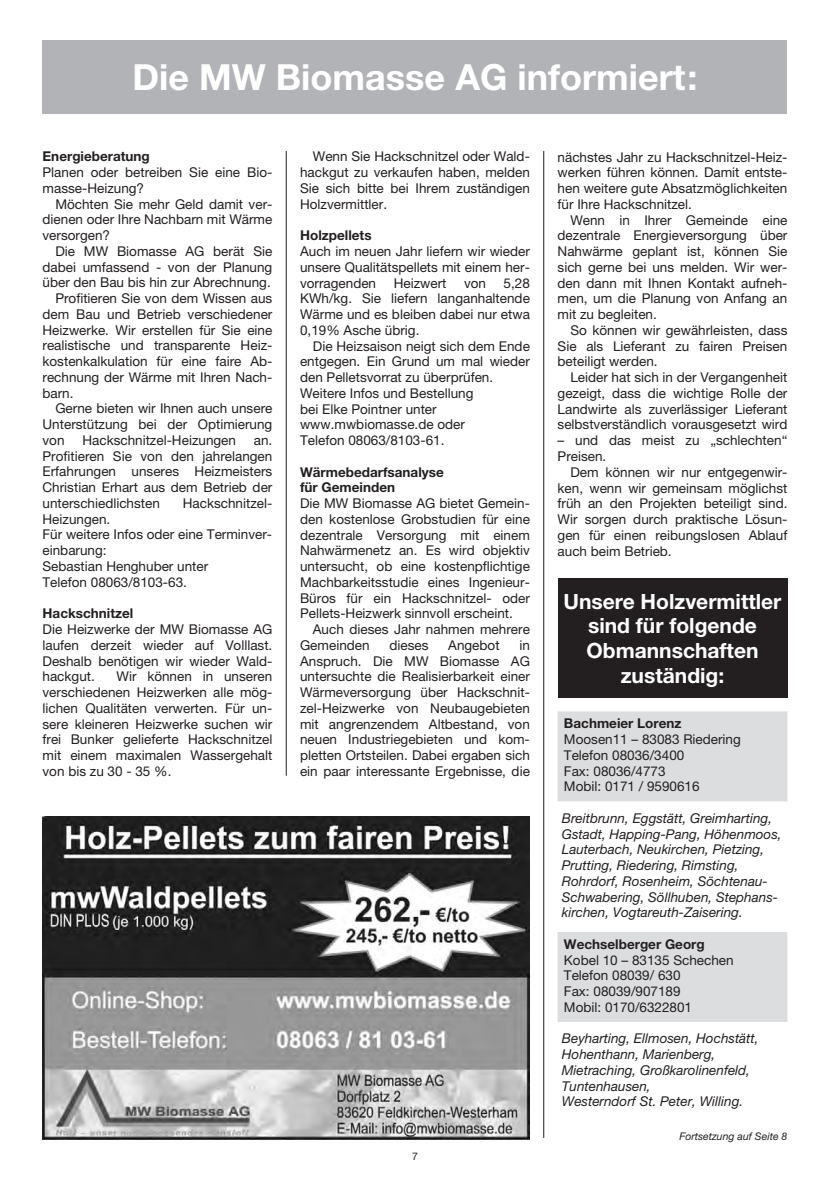
<style>
.page{position:relative;width:830px;height:1178px;background:#fff}
.page>*{position:absolute;margin:0;border:0;box-sizing:border-box;transform-origin:0 0}
.t1{font:36px "Helvetica Neue Bold TT";color:#fff}
.t2{font:21px/24.8px "Helvetica Neue Bold TT";color:#fff;text-align:center}
.t3{font:13.5px/15.8px "Helvetica Neue";color:#231f20;text-align:justify}
.t4{font:italic 13.5px/15.8px "Helvetica Neue";color:#231f20}
.t5{font:13.5px/15.8px "Helvetica Neue Bold TT";color:#231f20}
.t6{font:italic 10.5px "Helvetica Neue";color:#231f20}
.t7{font:10.5px "Helvetica Neue";color:#231f20}
</style>
<div class="page">
<hr style="left:286px;top:151px;width:1px;height:625px;background:#231f20">
<hr style="left:543px;top:151px;width:1px;height:987px;background:#231f20">
<img style="left:43px;top:816px;width:486px;height:323px">
<div style="left:43px;top:40px;width:744px;height:74px;background:#b2b3b7"></div>
<div style="left:557px;top:578px;width:230px;height:119px;background:#231f20"></div>
<div style="left:557px;top:711px;width:230px;height:90px;background:#dcdddf"></div>
<div style="left:557px;top:932px;width:230px;height:90px;background:#dcdddf"></div>
<h1 class="t1" style="left:132px;top:65px;width:566px">Die MW Biomasse AG informiert:</h1>
<p class="t5" style="left:43px;top:150px;width:109px">Energieberatung</p>
<p class="t3" style="left:43px;top:166px;width:231px">Planen oder betreiben Sie eine Bio&shy;masse-Heizung?</p>
<p class="t3" style="left:43px;top:197px;width:231px;text-indent:13px">Möchten Sie mehr Geld damit ver&shy;dienen oder Ihre Nachbarn mit Wärme versorgen?</p>
<p class="t3" style="left:55px;top:244px;width:218px">Die MW Biomasse AG berät Sie</p>
<p class="t3" style="left:43px;top:260px;width:231px">dabei umfassend - von der Planung</p>
<p class="t3" style="left:43px;top:276px;width:230px">über den Bau bis hin zur Abrechnung.</p>
<p class="t3" style="left:55px;top:292px;width:218px">Profitieren Sie von dem Wissen aus</p>
<p class="t3" style="left:43px;top:307px;width:231px">dem Bau und Betrieb verschiedener</p>
<p class="t3" style="left:43px;top:323px;width:231px">Heizwerke. Wir erstellen für Sie eine</p>
<p class="t3" style="left:43px;top:339px;width:231px">realistische und transparente Heiz -</p>
<p class="t3" style="left:43px;top:355px;width:231px">kostenkalkulation für eine faire Ab -</p>
<p class="t3" style="left:43px;top:370px;width:231px">rechnung der Wärme mit Ihren Nach-</p>
<p class="t3" style="left:43px;top:386px;width:32px">barn.</p>
<p class="t3" style="left:55px;top:402px;width:218px">Gerne bieten wir Ihnen auch unsere</p>
<p class="t3" style="left:43px;top:418px;width:231px">Unterstützung bei der Optimierung</p>
<p class="t3" style="left:43px;top:433px;width:24px">von</p>
<p class="t3" style="left:82px;top:433px;width:155px">Hackschnitzel-Heizungen</p>
<p class="t3" style="left:43px;top:433px;width:231px;text-indent:211px">an.<br>Profitieren Sie von den jahrelangen Erfahrungen unseres Heizmeisters Christian Erhart aus dem Betrieb der unterschiedlichsten</p>
<p class="t3" style="left:183px;top:497px;width:91px">Hackschnitzel-</p>
<p class="t3" style="left:43px;top:512px;width:231px;text-align:left">Heizungen.<br>Für weitere Infos oder eine Terminver&shy;einbarung:<br>Sebastian Henghuber unter<br>Telefon 08063/8103-63.</p>
<p class="t5" style="left:43px;top:607px;width:92px">Hackschnitzel</p>
<p class="t3" style="left:43px;top:623px;width:231px">Die Heizwerke der MW Biomasse AG laufen derzeit wieder auf Volllast.<br>Deshalb benötigen wir wieder Wald&shy;hackgut.</p>
<p class="t3" style="left:43px;top:670px;width:231px;text-indent:74px">Wir können in unseren verschiedenen Heizwerken alle mög - lichen Qualitäten verwerten. Für un - sere kleineren Heizwerke suchen wir frei Bunker gelieferte Hackschnitzel mit einem maximalen Wassergehalt von bis zu 30 - 35 %.</p>
<p class="t3" style="left:300px;top:150px;width:231px;text-indent:13px">Wenn Sie Hackschnitzel oder Wald&shy;hackgut zu verkaufen haben, melden Sie sich bitte bei Ihrem zuständigen Holzvermittler.</p>
<p class="t5" style="left:300px;top:229px;width:73px">Holzpellets</p>
<p class="t3" style="left:300px;top:245px;width:231px">Auch im neuen Jahr liefern wir wieder unsere Qualitätspellets mit einem her&shy;vorragenden</p>
<p class="t3" style="left:393px;top:276px;width:54px">Heizwert</p>
<p class="t3" style="left:464px;top:276px;width:24px">von</p>
<p class="t3" style="left:300px;top:276px;width:231px;text-indent:203px">5,28<br>KWh/kg. Sie liefern langanhaltende Wärme und es bleiben dabei nur etwa 0,19% Asche übrig.</p>
<p class="t3" style="left:300px;top:339px;width:231px;text-align:left;text-indent:13px">Die Heizsaison neigt sich dem Ende entgegen. Ein Grund um mal wieder den Pelletsvorrat zu überprüfen.<br>Weitere Infos und Bestellung<br>bei Elke Pointner unter www.mwbiomasse.de oder<br>Telefon 08063/8103-61.</p>
<p class="t5" style="left:300px;top:465px;width:145px">Wärmebedarfsanalyse für Gemeinden</p>
<p class="t3" style="left:300px;top:497px;width:231px">Die MW Biomasse AG bietet Gemein&shy;den kostenlose Grobstudien für eine dezentrale Versorgung mit einem Nah wärmenetz an. Es wird objektiv untersucht, ob eine kostenpflichtige Machbarkeitsstudie eines Ingenieur-Büros für ein Hackschnitzel- oder Pellets-Heizwerk sinnvoll erscheint.</p>
<p class="t3" style="left:300px;top:623px;width:231px;text-indent:13px">Auch dieses Jahr nahmen mehrere<br>Gemeinden</p>
<p class="t3" style="left:300px;top:638px;width:231px;text-indent:219px">in Anspruch. Die MW Biomasse AG untersuchte die Realisierbarkeit einer Wärmeversorgung über Hackschnit&shy;zel-Heizwerke von Neubaugebieten mit angrenzendem Altbestand, von neuen Industriegebieten und kom - pletten Ortsteilen. Dabei ergaben sich ein paar interessante Ergebnisse, die</p>
<p class="t3" style="left:389px;top:638px;width:40px">dieses</p>
<p class="t3" style="left:448px;top:638px;width:53px">Angebot</p>
<p class="t7" style="left:412px;top:1152px;width:7px">7</p>
<p class="t3" style="left:557px;top:150px;width:231px">nächstes Jahr zu Hackschnitzel-Heiz&shy;werken führen können. Damit entste&shy;hen weitere gute Absatzmöglichkeiten für Ihre Hackschnitzel.</p>
<p class="t3" style="left:557px;top:213px;width:231px;text-indent:13px">Wenn in Ihrer Gemeinde eine dezentrale Energieversorgung über Nahwärme geplant ist, können Sie sich gerne bei uns melden. Wir wer&shy;den dann mit Ihnen Kontakt aufneh&shy;men, um die Planung von Anfang an mit zu begleiten.</p>
<p class="t3" style="left:557px;top:324px;width:231px;text-indent:13px">So können wir gewährleisten, dass Sie als Lieferant zu fairen Preisen beteiligt werden.</p>
<p class="t3" style="left:557px;top:371px;width:231px;text-indent:13px">Leider hat sich in der Vergangenheit gezeigt, dass die wichtige Rolle der Landwirte als zuverlässiger Lieferant selbstverständlich vorausgesetzt wird</p>
<p class="t3" style="left:557px;top:434px;width:231px">– und das meist zu „schlechten“<br>Preisen.</p>
<p class="t3" style="left:557px;top:465px;width:231px;text-indent:13px">Dem können wir nur entgegenwir&shy;ken, wenn wir gemeinsam möglichst früh an den Projekten beteiligt sind.<br>Wir sorgen durch praktische Lösun&shy;gen für einen reibungslosen Ablauf auch beim Betrieb.</p>
<h2 class="t2" style="left:563px;top:591px;width:219px">Unsere Holz vermittler sind für folgende<br>Obmannschaften zuständig:</h2>
<p class="t5" style="left:563px;top:717px;width:119px">Bachmeier Lorenz</p>
<p class="t3" style="left:563px;top:733px;width:178px;text-align:left">Moosen11 – 83083 Riedering<br>Telefon 08036/3400<br>Fax: 08036/4773<br>Mobil: 0171 / 9590616</p>
<p class="t4" style="left:561px;top:811px;width:221px">Breitbrunn, Eggstätt, Greimharting, Gstadt, Happing-Pang, Höhenmoos, Lauterbach, Neukirchen, Pietzing, Prutting, Riedering, Rimsting, Rohrdorf, Rosenheim, Söchtenau-Schwabering, Söllhuben, Stephans&shy;kirchen, Vogtareuth-Zaisering.</p>
<p class="t5" style="left:563px;top:937px;width:142px">Wechselberger Georg</p>
<p class="t3" style="left:563px;top:953px;width:171px;text-align:left">Kobel 10 – 83135 Schechen<br>Telefon 08039/ 630<br>Fax: 08039/907189<br>Mobil: 0170/6322801</p>
<p class="t4" style="left:561px;top:1032px;width:198px">Beyharting, Ellmosen, Hochstätt,<br>Hohenthann, Marienberg,<br>Miet raching, Großkarolinenfeld,<br>Tunten hausen,<br>Westerndorf St. Peter, Willing.</p>
<p class="t6" style="left:679px;top:1132px;width:109px">Fortsetzung auf Seite 8</p>
</div>
